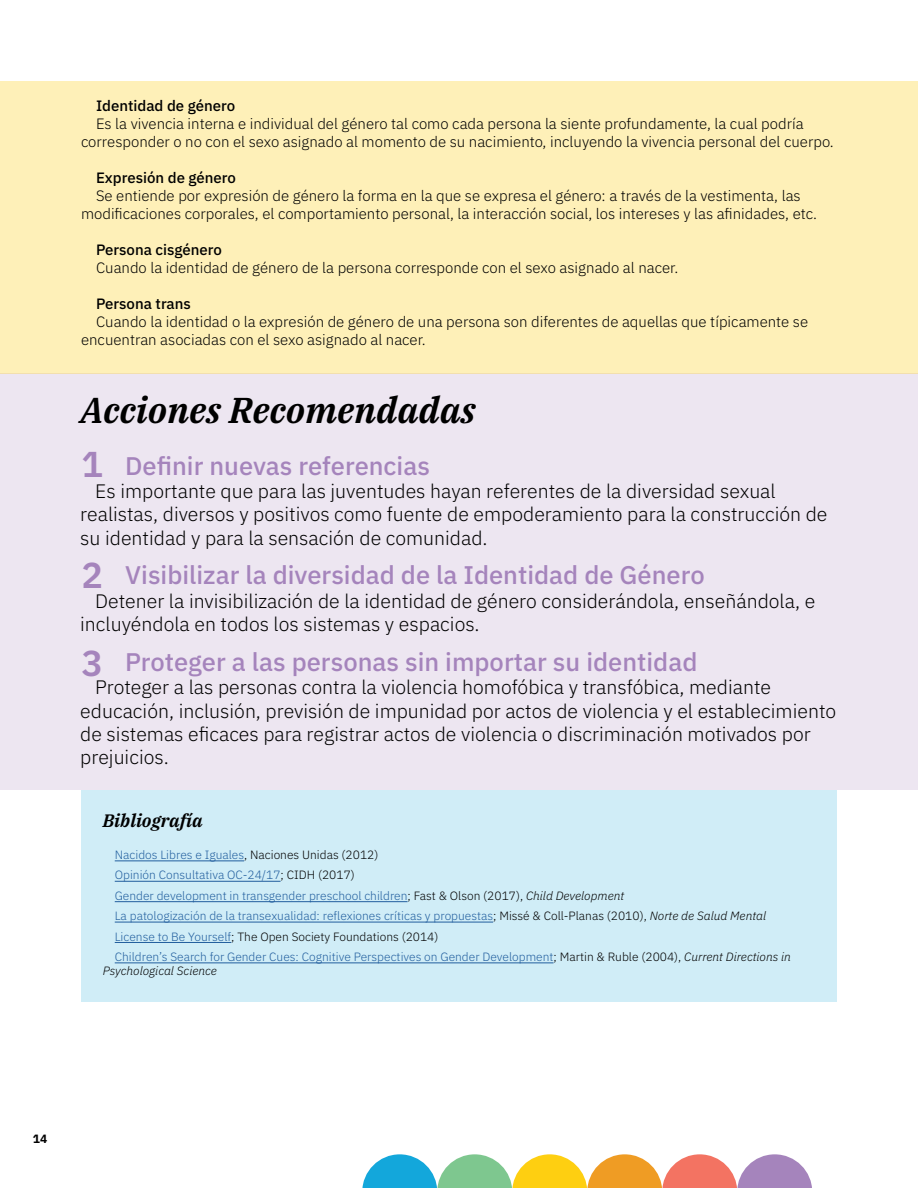
<style>
.page{position:relative;width:918px;height:1188px;background:#fff}
.page>*{position:absolute;margin:0;border:0;box-sizing:border-box;transform-origin:0 0}
.t1{font:italic 600 36px "IBM Plex Serif";color:#000}
.t2{font:600 36px "IBM Plex Sans";color:#a584bc}
.t3{font:500 25.5px "IBM Plex Sans";color:#a584bc}
.t4{font:300 19.5px/23.4px "IBM Plex Sans";color:#000}
.t5{font:italic 600 18px "IBM Plex Serif";color:#000}
.t6{font:300 15px/18px "IBM Plex Sans";color:#000}
.t7{font:500 15px "IBM Plex Sans";color:#000}
.t8{font:300 12px/20.4px "IBM Plex Sans";color:#215e9e}
.t9{font:italic 300 12px "IBM Plex Sans";color:#000}
.t10{font:700 12px "IBM Plex Sans";color:#000}
.s1{color:#000}
.s2{font-style:italic;color:#000}
</style>
<div class="page">
<div style="left:0;top:374px;width:918px;height:416px;background:#ede6f1"></div>
<div style="left:81px;top:790px;width:755px;height:211px;background:#d0edf7"></div>
<hr style="left:115px;top:861px;width:129px;height:1px;background:#215e9e">
<hr style="left:115px;top:881px;width:166px;height:1px;background:#215e9e">
<hr style="left:115px;top:901px;width:293px;height:1px;background:#215e9e">
<hr style="left:115px;top:922px;width:378px;height:1px;background:#215e9e">
<hr style="left:115px;top:942px;width:116px;height:1px;background:#215e9e">
<hr style="left:115px;top:963px;width:439px;height:1px;background:#215e9e">
<svg style="left:362px;top:1154px;width:450px;height:34px"></svg>
<div style="left:0;top:81px;width:918px;height:293px;background:#fef0b8"></div>
<p class="t7" style="left:96px;top:94px;width:141px">Identidad de género</p>
<p class="t6" style="left:81px;top:113px;width:754px;text-indent:15px">Es la vivencia interna e individual del género tal como cada persona la siente profundamente, la cual podría corresponder o no con el sexo asignado al momento de su nacimiento, incluyendo la vivencia personal del cuerpo.</p>
<p class="t7" style="left:96px;top:166px;width:142px">Expresión de género</p>
<p class="t6" style="left:81px;top:185px;width:738px;text-align:center">Se entiende por expresión de género la forma en la que se expresa el género: a través de la vestimenta, las modificaciones corporales, el comportamiento personal, la interacción social, los intereses y las afinidades, etc.</p>
<p class="t7" style="left:96px;top:238px;width:127px">Persona cisgénero</p>
<p class="t6" style="left:96px;top:257px;width:584px">Cuando la identidad de género de la persona corresponde con el sexo asignado al nacer.</p>
<p class="t7" style="left:96px;top:292px;width:96px">Persona trans</p>
<p class="t6" style="left:81px;top:311px;width:729px;text-indent:15px">Cuando la identidad o la expresión de género de una persona son diferentes de aquellas que típicamente se encuentran asociadas con el sexo asignado al nacer.</p>
<h1 class="t1" style="left:80px;top:382px;width:397px">Acciones Recomendadas</h1>
<h2 class="t3" style="left:125px;top:446px;width:306px">Definir nuevas referencias</h2>
<h3 class="t4" style="left:80px;top:478px;width:749px;text-indent:15px">Es importante que para las juventudes hayan referentes de la diversidad sexual realistas, diversos y positivos como fuente de empoderamiento para la construcción de su identidad y para la sensación de comunidad.</h3>
<h2 class="t3" style="left:125px;top:555px;width:581px">Visibilizar la diversidad de la Identidad de Género</h2>
<h3 class="t4" style="left:80px;top:588px;width:737px;text-indent:15px">Detener la invisibilización de la identidad de género considerándola, enseñándola, e incluyéndola en todos los sistemas y espacios.</h3>
<h2 class="t3" style="left:125px;top:642px;width:574px">Proteger a las personas sin importar su identidad</h2>
<p class="t4" style="left:80px;top:674px;width:757px;text-indent:15px">Proteger a las personas contra la violencia homofóbica y transfóbica, mediante educación, inclusión, previsión de impunidad por actos de violencia y el establecimiento de sistemas eficaces para registrar actos de violencia o discriminación motivados por prejuicios.</p>
<h1 class="t2" style="left:81px;top:436px;width:23px">1</h1>
<h1 class="t2" style="left:81px;top:547px;width:23px">2</h1>
<h1 class="t2" style="left:81px;top:635px;width:23px">3</h1>
<p class="t5" style="left:103px;top:806px;width:101px">Bibliografía</p>
<p class="t8" style="left:115px;top:844px;width:678px">Nacidos Libres e Iguales<span class="s1">, Naciones Unidas (2012)<br></span>Opinión Consultativa OC-24/17<span class="s1">; CIDH (2017)<br></span>Gender development in transgender preschool children<span class="s1">; Fast &amp; Olson (2017),</span> <span class="s2">Child Development<br></span>La patologización de la transexualidad: reflexiones críticas y propuestas<span class="s1">; Missé &amp; Coll-Planas (2010),</span> <span class="s2">Norte de Salud Mental </span>License to Be Yourself<span class="s1">; The Open Society Foundations (2014)<br></span>Children’s Search for Gender Cues: Cognitive Perspectives on Gender Development<span class="s1">; Martin &amp; Ruble (2004),</span> <span class="s2">Current Directions in</span></p>
<p class="t9" style="left:103px;top:962px;width:116px">Psychological Science</p>
<p class="t10" style="left:33px;top:1130px;width:16px">14</p>
</div>
